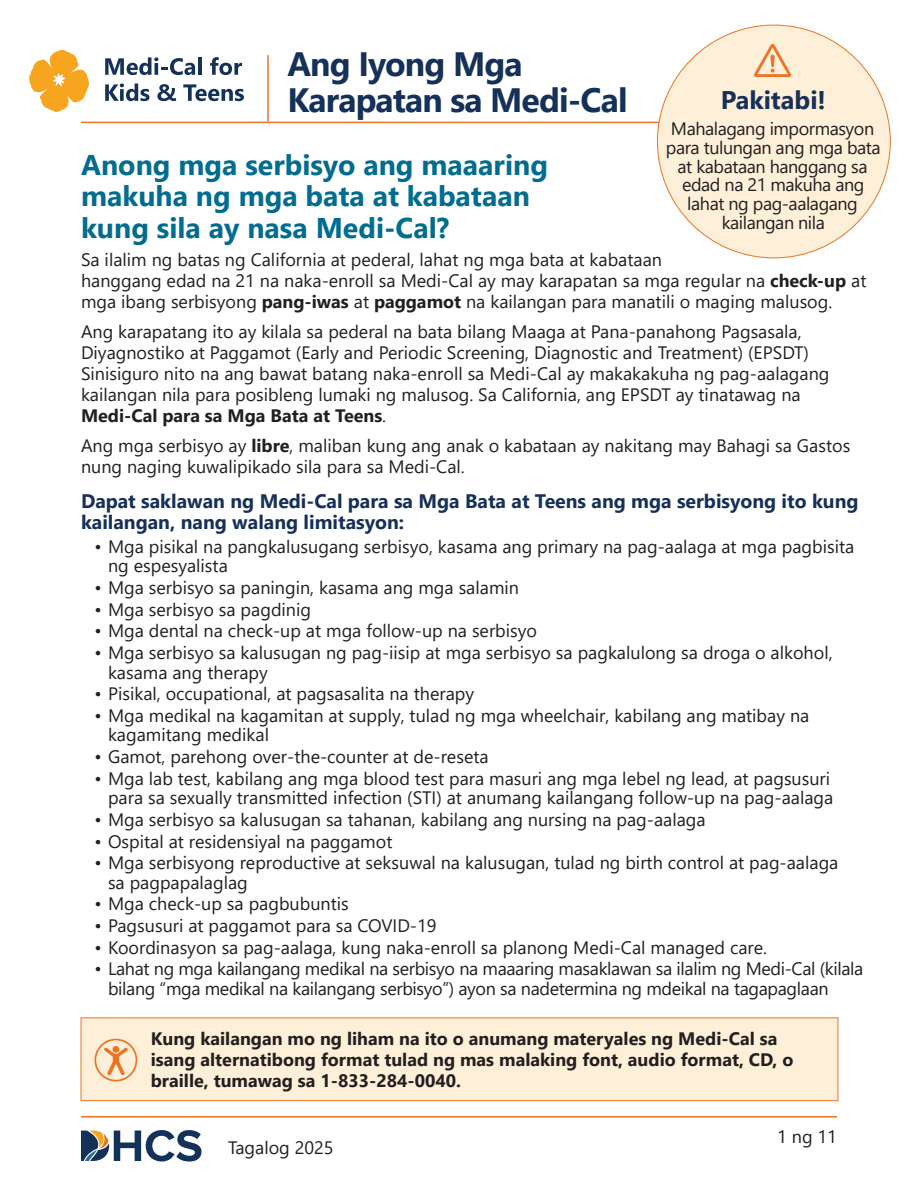
<style>
.page{position:relative;width:918px;height:1188px;background:#fff}
.page>*{position:absolute;margin:0;border:0;box-sizing:border-box;transform-origin:0 0}
.t1{font:700 33.75px/36px "Segoe UI";letter-spacing:-.025em;color:#153059}
.t2{font:700 28.5px/31.5px "Segoe UI";color:#006c90}
.t3{font:700 25.5px "Segoe UI";color:#173059}
.t4{font:700 19.5px/21px "Segoe UI";color:#173059}
.t5{font:18px/21px "Segoe UI";color:#231f20}
.t6{font:18px/19.5px "Segoe UI";letter-spacing:-.02em;color:#231f20}
.t7{font:700 18px/21px "Segoe UI";color:#231f20}
.t8{font:18px/18.8px "Segoe UI";letter-spacing:-.025em;color:#231f20;text-align:center}
.s1{font-weight:700}
</style>
<div class="page">
<hr style="left:81px;top:1116px;width:756px;height:2px;background:#ed7325">
<svg style="left:81px;top:1130px;width:121px;height:32px"></svg>
<hr style="left:81px;top:122px;width:756px;height:1px;background:#ed7325">
<div style="left:657px;top:25px;width:233px;height:233px;background:#feefd8;border-radius:50%"></div>
<svg style="left:754px;top:44px;width:37px;height:33px"></svg>
<div style="left:81px;top:1018px;width:757px;height:83px;background:#feefd8"></div>
<div style="left:81px;top:1017px;width:757px;height:84px;border:1px solid #ed7325"></div>
<svg style="left:94px;top:1039px;width:43px;height:43px"></svg>
<svg style="left:29px;top:49px;width:60px;height:63px"></svg>
<svg style="left:105px;top:57px;width:90px;height:18px"></svg>
<hr style="left:198px;top:57px;width:4px;height:18px;background:#153059">
<svg style="left:210px;top:57px;width:32px;height:18px"></svg>
<svg style="left:105px;top:83px;width:45px;height:18px"></svg>
<svg style="left:157px;top:84px;width:19px;height:17px"></svg>
<svg style="left:183px;top:84px;width:61px;height:17px"></svg>
<hr style="left:267px;top:55px;width:2px;height:67px;background:#ed7325">
<h1 class="t1" style="left:287px;top:43px;width:342px">Ang Iyong Mga<br>Karapatan sa Medi-Cal</h1>
<h2 class="t3" style="left:721px;top:75px;width:107px">Pakitabi!</h2>
<p class="t8" style="left:666px;top:118px;width:216px">Mahalagang impormasyon para tulungan ang mga bata at kabataan hanggang sa edad na 21 makuha ang lahat ng pag-aalagang kailangan nila</p>
<h2 class="t2" style="left:81px;top:147px;width:468px">Anong mga serbisyo ang maaaring makuha ng mga bata at kabataan kung sila ay nasa Medi-Cal?</h2>
<p class="t5" style="left:81px;top:248px;width:787px">Sa ilalim ng batas ng California at pederal, lahat ng mga bata at kabataan<br>hanggang edad na 21 na naka-enroll sa Medi-Cal ay may karapatan sa mga regular na <span class="s1">check-up</span> at mga ibang serbisyong <span class="s1">pang-iwas</span> at <span class="s1">paggamot</span> na kailangan para manatili o maging malusog.</p>
<p class="t5" style="left:81px;top:320px;width:750px">Ang karapatang ito ay kilala sa pederal na bata bilang Maaga at Pana-panahong Pagsasala, Diyagnostiko at Paggamot (Early and Periodic Screening, Diagnostic and Treatment) (EPSDT)<br>Sinisiguro nito na ang bawat batang naka-enroll sa Medi-Cal ay makakakuha ng pag-aalagang kailangan nila para posibleng lumaki ng malusog. Sa California, ang EPSDT ay tinatawag na <span class="s1">Medi-Cal para sa Mga Bata at Teens</span>.</p>
<p class="t5" style="left:81px;top:434px;width:771px">Ang mga serbisyo ay <span class="s1">libre</span>, maliban kung ang anak o kabataan ay nakitang may Bahagi sa Gastos nung naging kuwalipikado sila para sa Medi-Cal.</p>
<h3 class="t4" style="left:81px;top:489px;width:779px">Dapat saklawan ng Medi-Cal para sa Mga Bata at Teens ang mga serbisyong ito kung kailangan, nang walang limitasyon:</h3>
<p class="t5" style="left:108px;top:535px;width:748px;line-height:19.5px;text-indent:-14px">• Mga pisikal na pangkalusugang serbisyo, kasama ang primary na pag-aalaga at mga pagbisita ng espesyalista</p>
<p class="t5" style="left:94px;top:576px;width:426px">• Mga serbisyo sa paningin, kasama ang mga salamin</p>
<p class="t5" style="left:94px;top:597px;width:218px">• Mga serbisyo sa pagdinig</p>
<p class="t5" style="left:94px;top:619px;width:444px">• Mga dental na check-up at mga follow-up na serbisyo</p>
<p class="t5" style="left:108px;top:641px;width:726px;line-height:19.5px;text-indent:-14px">• Mga serbisyo sa kalusugan ng pag-iisip at mga serbisyo sa pagkalulong sa droga o alkohol, kasama ang therapy</p>
<p class="t5" style="left:94px;top:682px;width:381px">• Pisikal, occupational, at pagsasalita na therapy</p>
<p class="t5" style="left:108px;top:704px;width:703px;line-height:19.5px;text-indent:-14px">• Mga medikal na kagamitan at supply, tulad ng mga wheelchair, kabilang ang matibay na kagamitang medikal</p>
<p class="t5" style="left:94px;top:745px;width:396px">• Gamot, parehong over-the-counter at de-reseta</p>
<p class="t5" style="left:94px;top:767px;width:740px;line-height:19.5px;text-align:right">• Mga lab test, kabilang ang mga blood test para masuri ang mga lebel ng lead, at pagsusuri para sa sexually transmitted infection (STI) at anumang kailangang follow-up na pag-aalaga</p>
<p class="t5" style="left:94px;top:807px;width:613px">• Mga serbisyo sa kalusugan sa tahanan, kabilang ang nursing na pag-aalaga</p>
<p class="t5" style="left:94px;top:829px;width:299px">• Ospital at residensiyal na paggamot</p>
<p class="t5" style="left:108px;top:852px;width:732px;line-height:19.5px;text-indent:-14px">• Mga serbisyong reproductive at seksuwal na kalusugan, tulad ng birth control at pag-aalaga sa pagpapalaglag</p>
<p class="t5" style="left:94px;top:892px;width:256px">• Mga check-up sa pagbubuntis</p>
<p class="t5" style="left:94px;top:914px;width:344px">• Pagsusuri at paggamot para sa COVID-19</p>
<p class="t5" style="left:94px;top:935px;width:674px">• Koordinasyon sa pag-aalaga, kung naka-enroll sa planong Medi-Cal managed care.</p>
<p class="t6" style="left:108px;top:958px;width:757px;text-indent:-14px">• Lahat ng mga kailangang medikal na serbisyo na maaaring masaklawan sa ilalim ng Medi-Cal (kilala bilang “mga medikal na kailangang serbisyo”) ayon sa nadetermina ng mdeikal na tagapaglaan</p>
<p class="t7" style="left:151px;top:1027px;width:644px">Kung kailangan mo ng liham na ito o anumang materyales ng Medi-Cal sa isang alternatibong format tulad ng mas malaking font, audio format, CD, o braille, tumawag sa 1-833-284-0040.</p>
<p class="t5" style="left:228px;top:1136px;width:107px">Tagalog 2025</p>
<p class="t5" style="left:777px;top:1125px;width:61px">1 ng 11</p>
</div>
